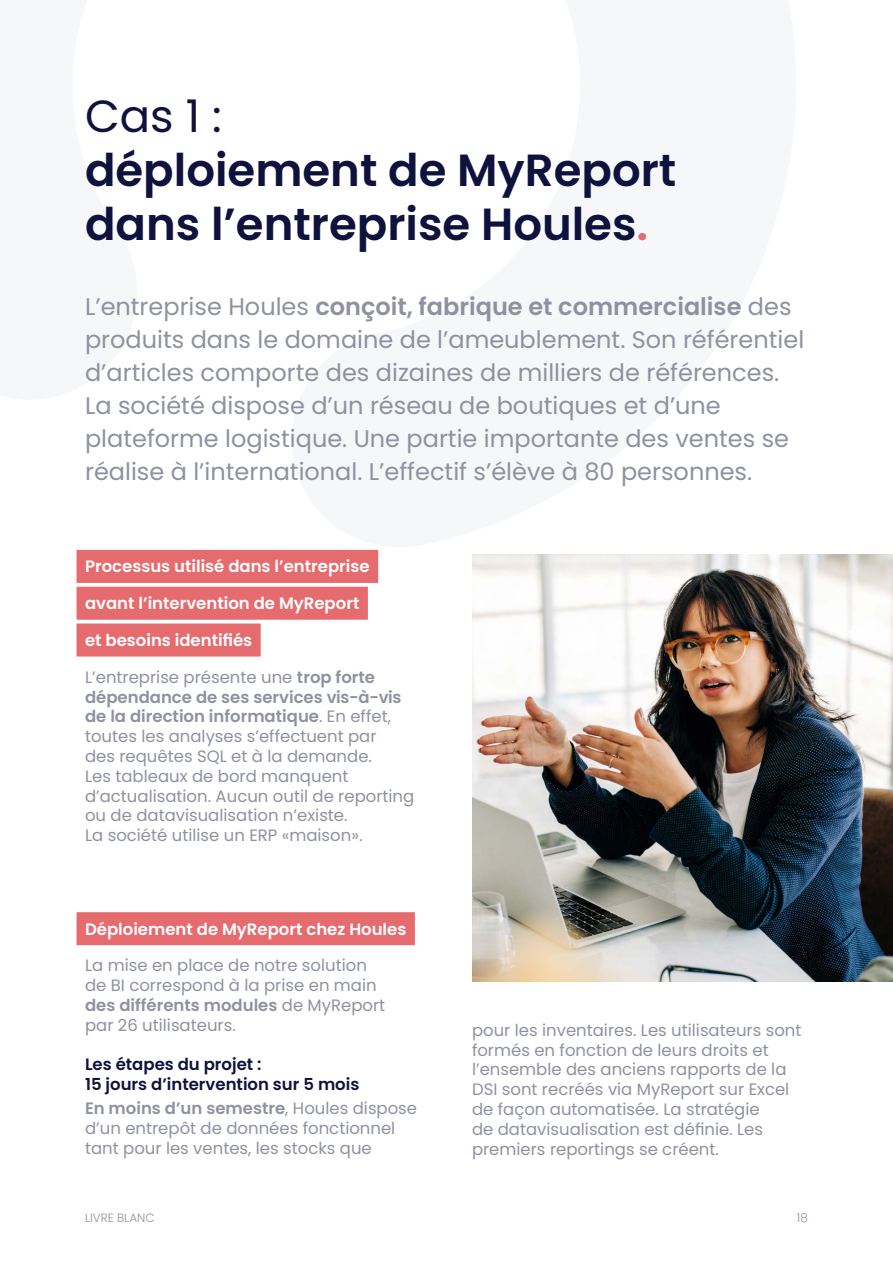
<style>
.page{position:relative;width:893px;height:1263px;background:#fff}
.page>*{position:absolute;margin:0;border:0;box-sizing:border-box;transform-origin:0 0}
.t1{font:600 45px/54px "Poppins";color:#0e123d}
.t2{font:45px "Poppins";color:#0e123d}
.t3{font:24px/33px "Poppins";color:#8f91a1}
.t4{font:16.5px/19.8px "Poppins";color:#8f91a1}
.t5{font:600 16.5px "Poppins";color:#fff}
.t6{font:600 16.5px/19.8px "Poppins";color:#0e123d}
.t7{font:300 12px "Poppins";color:#8f91a1}
.s1{color:#e56b6f}
.s2{font-weight:600}
</style>
<div class="page">
<img style="left:472px;top:555px;width:421px;height:426px">
<div style="left:77px;top:550px;width:301px;height:33px;background:#e56b6f"></div>
<div style="left:77px;top:587px;width:291px;height:33px;background:#e56b6f"></div>
<div style="left:77px;top:623px;width:184px;height:33px;background:#e56b6f"></div>
<div style="left:77px;top:912px;width:338px;height:33px;background:#e56b6f"></div>
<h1 class="t2" style="left:85px;top:90px;width:138px">Cas 1 :</h1>
<h1 class="t1" style="left:85px;top:144px;width:593px">déploiement de MyReport dans l’entreprise Houles<span class="s1">.</span></h1>
<p class="t3" style="left:85px;top:290px;width:721px">L’entreprise Houles <span class="s2">conçoit, fabrique et commercialise</span> des produits dans le domaine de l’ameublement. Son référentiel d’articles comporte des dizaines de milliers de références.<br>La société dispose d’un réseau de boutiques et d’une plateforme logistique. Une partie importante des ventes se réalise à l’international. L’effectif s’élève à 80 personnes.</p>
<p class="t5" style="left:85px;top:557px;width:286px">Processus utilisé dans l’entreprise</p>
<p class="t5" style="left:85px;top:594px;width:276px">avant l’intervention de MyReport</p>
<p class="t5" style="left:85px;top:630px;width:169px">et besoins identifiés</p>
<p class="t4" style="left:85px;top:667px;width:331px">L’entreprise présente une <span class="s2">trop forte dépendance de ses services vis-à-vis de la direction informatique</span>. En effet, toutes les analyses s’effectuent par<br>des requêtes SQL et à la demande.<br>Les tableaux de bord manquent d’actualisation. Aucun outil de reporting ou de datavisualisation n’existe.<br>La société utilise un ERP «maison».</p>
<p class="t5" style="left:85px;top:919px;width:323px">Déploiement de MyReport chez Houles</p>
<p class="t4" style="left:85px;top:956px;width:302px">La mise en place de notre solution de BI correspond à la prise en main <span class="s2">des différents modules</span> de MyReport par 26 utilisateurs.</p>
<p class="t6" style="left:85px;top:1055px;width:276px">Les étapes du projet :<br>15 jours d’intervention sur 5 mois</p>
<p class="t4" style="left:85px;top:1099px;width:334px"><span class="s2">En moins d’un semestre</span>, Houles dispose d’un entrepôt de données fonctionnel tant pour les ventes, les stocks que</p>
<p class="t4" style="left:472px;top:1020px;width:331px">pour les inventaires. Les utilisateurs sont formés en fonction de leurs droits et l’ensemble des anciens rapports de la DSI sont recréés via MyReport sur Excel de façon automatisée. La stratégie<br>de datavisualisation est définie. Les premiers reportings se créent.</p>
<p class="t7" style="left:85px;top:1210px;width:71px">LIVRE BLANC</p>
<p class="t7" style="left:797px;top:1210px;width:12px">18</p>
</div>
